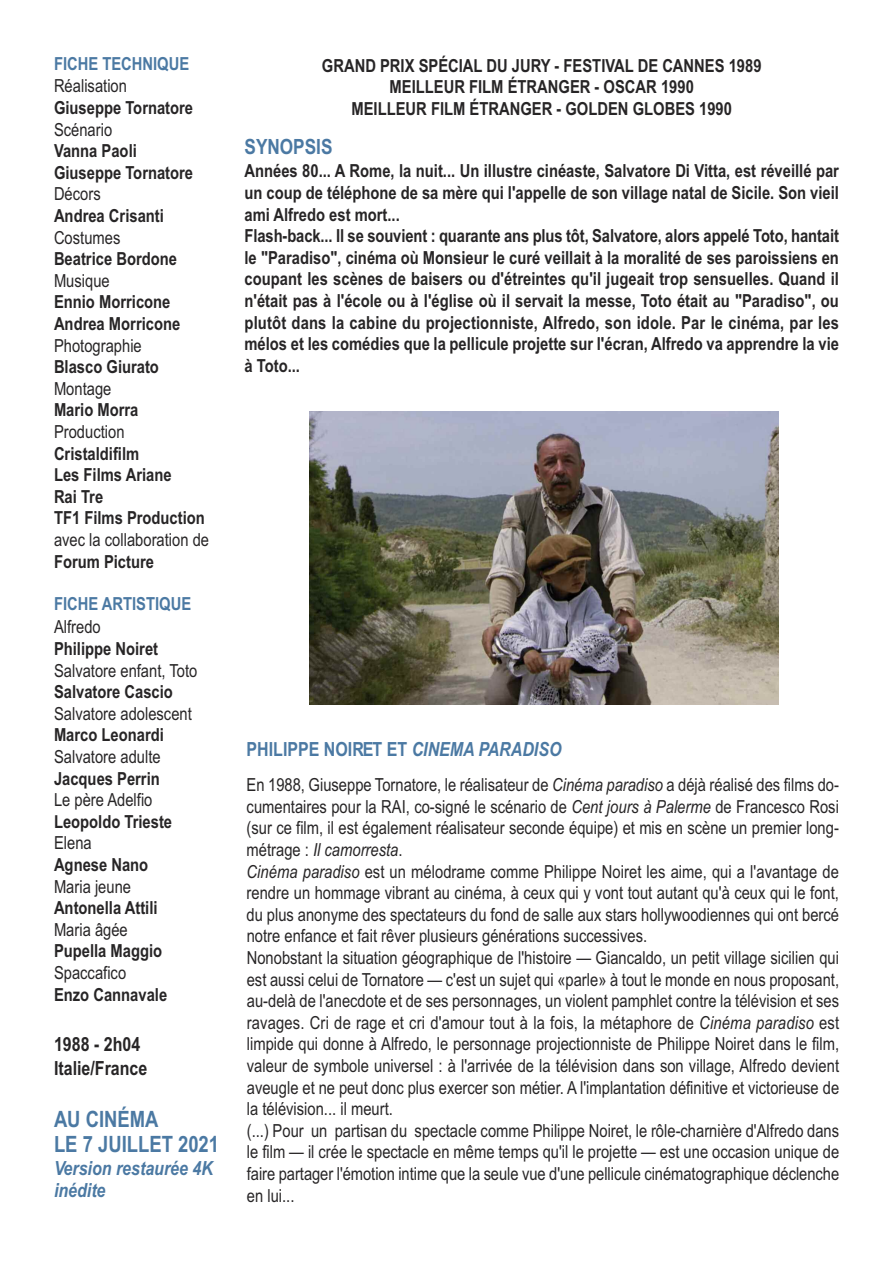
<style>
.page{position:relative;width:893px;height:1263px;background:#fff}
.page>*{position:absolute;margin:0;border:0;box-sizing:border-box;transform-origin:0 0}
.t1{font:700 22.5px/25.5px "Arial Narrow";color:#4b79a3}
.t2{font:700 21px "Arial Narrow";color:#4b79a3}
.t3{font:700 19.5px "Arial Narrow";color:#4b79a3}
.t4{font:italic 700 19.5px/22.5px "Arial Narrow";color:#4b79a3}
.t5{font:700 19.5px/23.4px "Arial Narrow";color:#272526}
.t6{font:18px/21.6px "Arial Narrow";color:#272526}
.t7{font:700 18px/21.6px "Arial Narrow";color:#272526}
.t8{font:700 18px "Arial Narrow";color:#4b79a3}
.s1{font-style:italic}
</style>
<div class="page">
<img style="left:309px;top:411px;width:469px;height:294px">
<p class="t8" style="left:54px;top:54px;width:137px">FICHE TECHNIQUE</p>
<p class="t6" style="left:54px;top:75px;width:75px">Réalisation</p>
<p class="t7" style="left:54px;top:97px;width:141px">Giuseppe Tornatore</p>
<p class="t6" style="left:54px;top:118px;width:60px">Scénario</p>
<p class="t7" style="left:54px;top:140px;width:141px">Vanna Paoli<br>Giuseppe Tornatore</p>
<p class="t6" style="left:54px;top:183px;width:48px">Décors</p>
<p class="t7" style="left:54px;top:205px;width:111px">Andrea Crisanti</p>
<p class="t6" style="left:54px;top:226px;width:68px">Costumes</p>
<p class="t7" style="left:54px;top:248px;width:125px">Beatrice Bordone</p>
<p class="t6" style="left:54px;top:270px;width:57px">Musique</p>
<p class="t7" style="left:54px;top:291px;width:128px">Ennio Morricone<br>Andrea Morricone</p>
<p class="t6" style="left:54px;top:334px;width:89px">Photographie</p>
<p class="t7" style="left:54px;top:356px;width:106px">Blasco Giurato</p>
<p class="t6" style="left:54px;top:378px;width:59px">Montage</p>
<p class="t7" style="left:54px;top:399px;width:86px">Mario Morra</p>
<p class="t6" style="left:54px;top:421px;width:72px">Production</p>
<p class="t7" style="left:54px;top:442px;width:152px">Cristaldifilm<br>Les Films Ariane<br>Rai Tre<br>TF1 Films Production</p>
<p class="t6" style="left:54px;top:529px;width:157px">avec la collaboration de</p>
<p class="t7" style="left:54px;top:550px;width:102px">Forum Picture</p>
<p class="t8" style="left:54px;top:594px;width:139px">FICHE ARTISTIQUE</p>
<p class="t6" style="left:54px;top:616px;width:48px">Alfredo</p>
<p class="t7" style="left:54px;top:638px;width:106px">Philippe Noiret</p>
<p class="t6" style="left:54px;top:660px;width:145px">Salvatore enfant, Toto</p>
<p class="t7" style="left:54px;top:681px;width:120px">Salvatore Cascio</p>
<p class="t6" style="left:54px;top:703px;width:139px">Salvatore adolescent</p>
<p class="t7" style="left:54px;top:724px;width:111px">Marco Leonardi</p>
<p class="t6" style="left:54px;top:746px;width:108px">Salvatore adulte</p>
<p class="t7" style="left:54px;top:768px;width:107px">Jacques Perrin</p>
<p class="t6" style="left:54px;top:789px;width:100px">Le père Adelfio</p>
<p class="t7" style="left:54px;top:811px;width:120px">Leopoldo Trieste</p>
<p class="t6" style="left:54px;top:832px;width:39px">Elena</p>
<p class="t7" style="left:54px;top:854px;width:96px">Agnese Nano</p>
<p class="t6" style="left:54px;top:876px;width:79px">Maria jeune</p>
<p class="t7" style="left:54px;top:897px;width:105px">Antonella Attili</p>
<p class="t6" style="left:54px;top:919px;width:75px">Maria âgée</p>
<p class="t7" style="left:54px;top:940px;width:110px">Pupella Maggio</p>
<p class="t6" style="left:54px;top:962px;width:74px">Spaccafico</p>
<p class="t7" style="left:54px;top:984px;width:115px">Enzo Cannavale</p>
<p class="t5" style="left:54px;top:1033px;width:95px">1988 - 2h04<br>Italie/France</p>
<p class="t1" style="left:54px;top:1106px;width:167px">AU CINÉMA<br>LE 7 JUILLET 2021</p>
<p class="t4" style="left:54px;top:1157px;width:160px">Version restaurée 4K inédite</p>
<p class="t7" style="left:322px;top:55px;width:441px;text-align:center">GRAND PRIX SPÉCIAL DU JURY - FESTIVAL DE CANNES 1989<br>MEILLEUR FILM ÉTRANGER - OSCAR 1990<br>MEILLEUR FILM ÉTRANGER - GOLDEN GLOBES 1990</p>
<p class="t2" style="left:244px;top:135px;width:90px">SYNOPSIS</p>
<p class="t7" style="left:244px;top:160px;width:596px">Années 80... A Rome, la nuit... Un illustre cinéaste, Salvatore Di Vitta, est réveillé par un coup de téléphone de sa mère qui l'appelle de son village natal de Sicile. Son vieil ami Alfredo est mort...<br>Flash-back... Il se souvient : quarante ans plus tôt, Salvatore, alors appelé Toto, hantait le "Paradiso", cinéma où Monsieur le curé veillait à la moralité de ses paroissiens en coupant les scènes de baisers ou d'étreintes qu'il jugeait trop sensuelles. Quand il n'était pas à l'école ou à l'église où il servait la messe, Toto était au "Paradiso", ou plutôt dans la cabine du projectionniste, Alfredo, son idole. Par le cinéma, par les mélos et les comédies que la pellicule projette sur l'écran, Alfredo va apprendre la vie à Toto...</p>
<p class="t3" style="left:247px;top:738px;width:316px">PHILIPPE NOIRET ET <span class="s1">CINEMA PARADISO</span></p>
<p class="t6" style="left:247px;top:774px;width:594px">En 1988, Giuseppe Tornatore, le réalisateur de <span class="s1">Cinéma paradiso</span> a déjà réalisé des films do&shy;cumentaires pour la RAI, co-signé le scénario de <span class="s1">Cent jours à Palerme</span> de Francesco Rosi (sur ce film, il est également réalisateur seconde équipe) et mis en scène un premier long&shy;métrage : <span class="s1">Il camorresta</span>.<br><span class="s1">Cinéma paradiso</span> est un mélodrame comme Philippe Noiret les aime, qui a l'avantage de rendre un hommage vibrant au cinéma, à ceux qui y vont tout autant qu'à ceux qui le font, du plus anonyme des spectateurs du fond de salle aux stars hollywoodiennes qui ont bercé notre enfance et fait rêver plusieurs générations successives.<br>Nonobstant la situation géographique de l'histoire — Giancaldo, un petit village sicilien qui est aussi celui de Tornatore — c'est un sujet qui «parle» à tout le monde en nous proposant, au-delà de l'anecdote et de ses personnages, un violent pamphlet contre la télévision et ses ravages. Cri de rage et cri d'amour tout à la fois, la métaphore de <span class="s1">Cinéma paradiso</span> est limpide qui donne à Alfredo, le personnage projectionniste de Philippe Noiret dans le film, valeur de symbole universel : à l'arrivée de la télévision dans son village, Alfredo devient aveugle et ne peut donc plus exercer son métier. A l'implantation définitive et victorieuse de la télévision... il meurt.<br>(...) Pour un partisan du spectacle comme Philippe Noiret, le rôle-charnière d'Alfredo dans le film — il crée le spectacle en même temps qu'il le projette — est une occasion unique de faire partager l'émotion intime que la seule vue d'une pellicule cinématographique déclenche en lui...</p>
</div>
